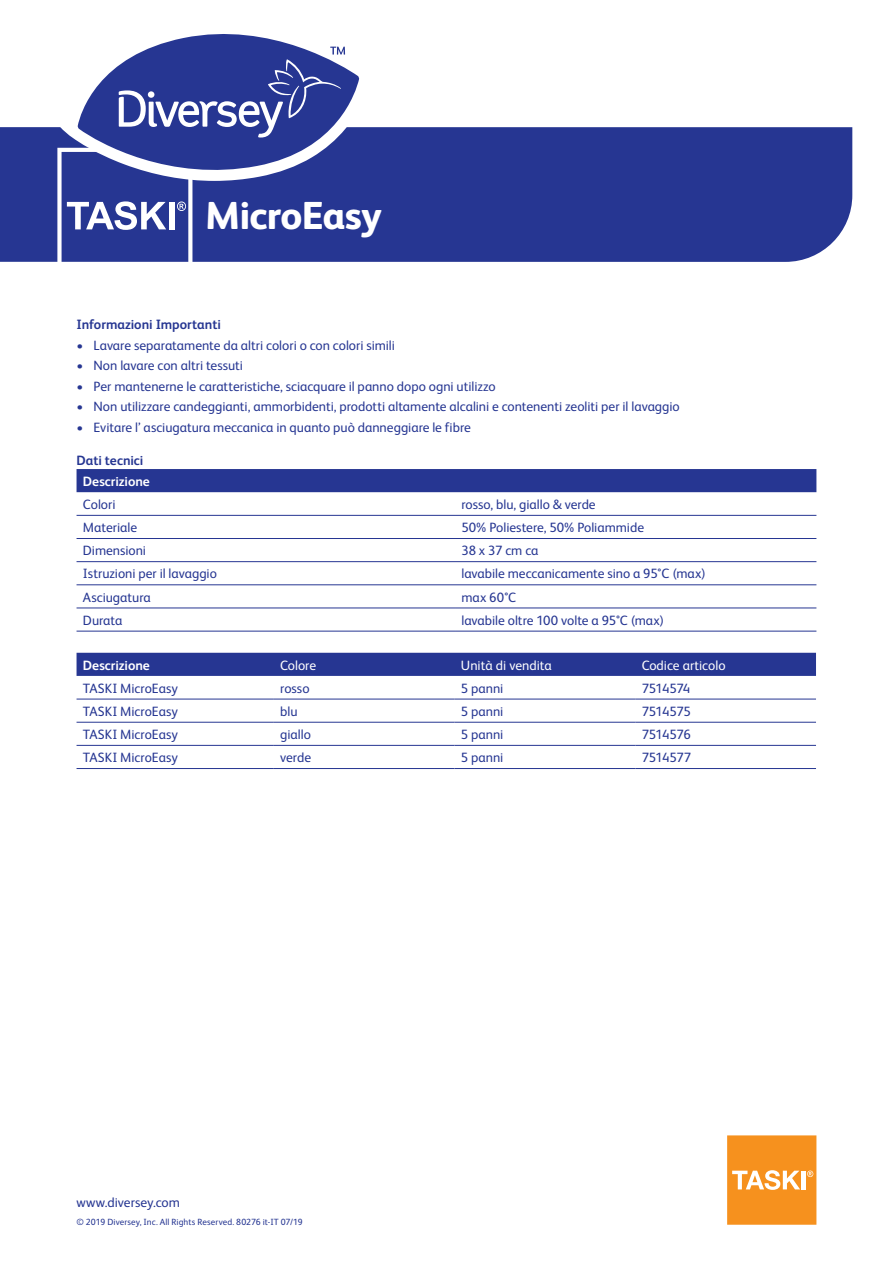
<style>
.page{position:relative;width:893px;height:1263px;background:#fff}
.page>*{position:absolute;margin:0;border:0;box-sizing:border-box;transform-origin:0 0}
.t1{font:800 39px "FS Albert Pro";letter-spacing:-.02em;color:#fff}
.Table_Text{font:13.5px "FS Albert Pro";color:#263692}
.t2{font:13.5px "FS Albert Pro";color:#fff}
.Subheads{font:700 13.5px "FS Albert Pro";letter-spacing:-.005em;color:#263692}
.Table_Subheads{font:700 13.5px "FS Albert Pro";letter-spacing:-.005em;color:#fff}
.Table_Text-2{font:13.5px "FS Albert Pro";letter-spacing:-.025em;color:#263692}
.Table_Text-3{font:13.5px "FS Albert Pro";letter-spacing:-.04em;color:#263692}
.Table_Text-4{font:13.5px "FS Albert Pro";letter-spacing:-.03em;color:#263692}
.t3{font:9px "FS Albert Pro";letter-spacing:.01em;color:#263692}
</style>
<div class="page">
<div style="left:0;top:127px;width:852px;height:135px;background:#263692"></div>
<svg style="left:57px;top:148px;width:135px;height:114px;background:#4e5ba6"></svg>
<div style="left:169px;top:202px;width:6px;height:27px;background:#fff"></div>
<svg style="left:727px;top:1135px;width:89px;height:90px;background:#f69c34"></svg>
<div style="left:77px;top:653px;width:739px;height:23px;background:#263692"></div>
<hr style="left:77px;top:699px;width:197px;height:1px;background:#263692">
<hr style="left:274px;top:699px;width:181px;height:1px;background:#263692">
<hr style="left:455px;top:699px;width:180px;height:1px;background:#263692">
<hr style="left:635px;top:699px;width:181px;height:1px;background:#263692">
<hr style="left:77px;top:722px;width:197px;height:1px;background:#263692">
<hr style="left:274px;top:722px;width:181px;height:1px;background:#263692">
<hr style="left:455px;top:722px;width:180px;height:1px;background:#263692">
<hr style="left:635px;top:722px;width:181px;height:1px;background:#263692">
<hr style="left:77px;top:745px;width:197px;height:1px;background:#263692">
<hr style="left:274px;top:745px;width:181px;height:1px;background:#263692">
<hr style="left:455px;top:745px;width:180px;height:1px;background:#263692">
<hr style="left:635px;top:745px;width:181px;height:1px;background:#263692">
<hr style="left:77px;top:768px;width:197px;height:1px;background:#263692">
<hr style="left:274px;top:768px;width:181px;height:1px;background:#263692">
<hr style="left:455px;top:768px;width:180px;height:1px;background:#263692">
<hr style="left:635px;top:768px;width:181px;height:1px;background:#263692">
<div style="left:77px;top:469px;width:739px;height:23px;background:#263692"></div>
<hr style="left:77px;top:515px;width:378px;height:1px;background:#263692">
<hr style="left:455px;top:515px;width:361px;height:1px;background:#263692">
<hr style="left:77px;top:538px;width:378px;height:1px;background:#263692">
<hr style="left:455px;top:538px;width:361px;height:1px;background:#263692">
<hr style="left:77px;top:561px;width:378px;height:1px;background:#263692">
<hr style="left:455px;top:561px;width:361px;height:1px;background:#263692">
<hr style="left:77px;top:584px;width:378px;height:1px;background:#263692">
<hr style="left:455px;top:584px;width:361px;height:1px;background:#263692">
<hr style="left:77px;top:608px;width:378px;height:1px;background:#263692">
<hr style="left:455px;top:608px;width:361px;height:1px;background:#263692">
<hr style="left:77px;top:631px;width:378px;height:1px;background:#263692">
<hr style="left:455px;top:631px;width:361px;height:1px;background:#263692">
<svg style="left:58px;top:78px;width:316px;height:103px"></svg>
<svg style="left:78px;top:34px;width:281px;height:148px;fill:#263692"></svg>
<svg style="left:119px;top:47px;width:226px;height:91px;background:#4a58a4"></svg>
<p class="t1" style="left:205px;top:185px;width:179px">MicroEasy</p>
<p class="Subheads" style="left:77px;top:315px;width:146px">Informazioni Importanti</p>
<p class="Table_Text" style="left:77px;top:336px;width:320px">• Lavare separatamente da altri colori o con colori simili</p>
<p class="Table_Text" style="left:77px;top:356px;width:168px">• Non lavare con altri tessuti</p>
<p class="Table_Text" style="left:77px;top:376px;width:421px">• Per mantenerne le caratteristiche, sciacquare il panno dopo ogni utilizzo</p>
<p class="Table_Text" style="left:77px;top:397px;width:605px">• Non utilizzare candeggianti, ammorbidenti, prodotti altamente alcalini e contenenti zeoliti per il lavaggio</p>
<p class="Table_Text" style="left:77px;top:417px;width:396px">• Evitare l’ asciugatura meccanica in quanto può danneggiare le fibre</p>
<p class="Subheads" style="left:77px;top:451px;width:68px">Dati tecnici</p>
<p class="Table_Subheads" style="left:83px;top:472px;width:69px">Descrizione</p>
<p class="Table_Text" style="left:83px;top:495px;width:34px">Colori</p>
<p class="Table_Text" style="left:461px;top:495px;width:136px">rosso, blu, giallo &amp; verde</p>
<p class="Table_Text" style="left:83px;top:518px;width:56px">Materiale</p>
<p class="Table_Text" style="left:461px;top:518px;width:184px">50% Poliestere, 50% Poliammide</p>
<p class="Table_Text" style="left:83px;top:541px;width:65px">Dimensioni</p>
<p class="Table_Text" style="left:461px;top:541px;width:79px">38 x 37 cm ca</p>
<p class="Table_Text" style="left:83px;top:564px;width:136px">Istruzioni per il lavaggio</p>
<p class="Table_Text" style="left:461px;top:564px;width:246px">lavabile meccanicamente sino a 95°C (max)</p>
<p class="Table_Text" style="left:83px;top:587px;width:69px">Asciugatura</p>
<p class="Table_Text" style="left:461px;top:587px;width:56px">max 60°C</p>
<p class="Table_Text" style="left:83px;top:610px;width:41px">Durata</p>
<p class="Table_Text" style="left:461px;top:610px;width:204px">lavabile oltre 100 volte a 95°C (max)</p>
<p class="Table_Subheads" style="left:83px;top:655px;width:69px">Descrizione</p>
<p class="t2" style="left:280px;top:655px;width:37px">Colore</p>
<p class="t2" style="left:461px;top:655px;width:92px">Unità di vendita</p>
<p class="t2" style="left:642px;top:655px;width:85px">Codice articolo</p>
<p class="Table_Text" style="left:83px;top:678px;width:97px">TASKI MicroEasy</p>
<p class="Table_Text" style="left:280px;top:678px;width:31px">rosso</p>
<p class="Table_Text" style="left:461px;top:678px;width:44px">5 panni</p>
<p class="Table_Text-3" style="left:642px;top:678px;width:50px">7514574</p>
<p class="Table_Text" style="left:83px;top:702px;width:97px">TASKI MicroEasy</p>
<p class="Table_Text" style="left:280px;top:702px;width:19px">blu</p>
<p class="Table_Text" style="left:461px;top:702px;width:44px">5 panni</p>
<p class="Table_Text-2" style="left:642px;top:702px;width:51px">7514575</p>
<p class="Table_Text" style="left:83px;top:725px;width:97px">TASKI MicroEasy</p>
<p class="Table_Text" style="left:280px;top:725px;width:32px">giallo</p>
<p class="Table_Text" style="left:461px;top:725px;width:44px">5 panni</p>
<p class="Table_Text-4" style="left:642px;top:725px;width:51px">7514576</p>
<p class="Table_Text" style="left:83px;top:748px;width:97px">TASKI MicroEasy</p>
<p class="Table_Text" style="left:280px;top:748px;width:32px">verde</p>
<p class="Table_Text" style="left:461px;top:748px;width:44px">5 panni</p>
<p class="Table_Text-2" style="left:642px;top:748px;width:51px">7514577</p>
<p class="Table_Text" style="left:77px;top:1193px;width:105px">www.diversey.com</p>
<p class="t3" style="left:77px;top:1215px;width:228px">© 2019 Diversey, Inc. All Rights Reserved. 80276 it-IT 07/19</p>
</div>
